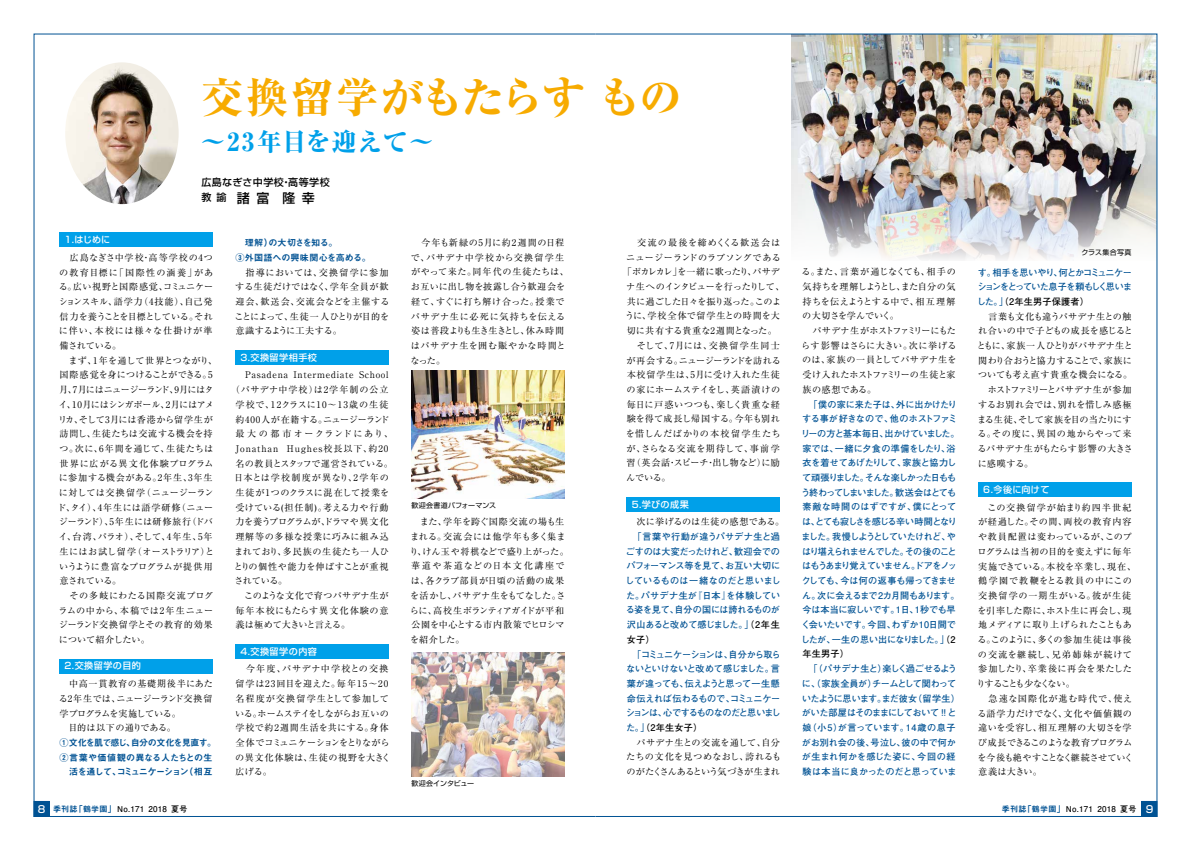
<style>
.page{position:relative;width:1191px;height:842px;background:#fff}
.page>*{position:absolute;margin:0;border:0;box-sizing:border-box;transform-origin:0 0}
.t1{font:800 42px "Ryumin Pro";letter-spacing:.025em;color:#f7ab00}
.t2{font:800 25px "Ryumin Pro";letter-spacing:.035em;color:#00a0e9}
.t3{font:500 13px "Shin Go Pro";color:#000}
.t4{font:500 10px "Shin Go Pro";letter-spacing:.05em;color:#000}
.t5{font:9.1px/14.7px "Ryumin Pro";letter-spacing:.03em;color:#000}
.t6{font:700 9.1px/14.7px "Futo Go B101 Pr 6 N";letter-spacing:-.04em;color:#005293}
.t7{font:9.1px/14.7px "Ryumin Pro";letter-spacing:.005em;color:#000}
.t8{font:9.1px/14.7px "Ryumin Pro";letter-spacing:.05em;color:#000}
.t9{font:9.1px/14.7px "Ryumin Pro";letter-spacing:.06em;color:#000}
.t10{font:700 9.1px/14.7px "Futo Go B101 Pr 6 N";letter-spacing:-.02em;color:#005293;text-align:center}
.t11{font:700 9.1px/14.7px "Futo Go B101 Pr 6 N";letter-spacing:-.015em;color:#005293}
.t12{font:9.1px/14.7px "Ryumin Pro";color:#000}
.t13{font:9.1px/14.7px "Ryumin Pro";letter-spacing:.01em;color:#000}
.t14{font:9.1px "Ryumin Pro";letter-spacing:.055em;color:#000}
.t15{font:500 9.1px "Shin Go Pro";letter-spacing:.05em;color:#fff}
.t16{font:9.1px "Ryumin Pro";letter-spacing:.095em;color:#000}
.t17{font:9.1px "Ryumin Pro";letter-spacing:.105em;color:#000}
.t18{font:9.1px/14.7px "Midashi Go Pr 6 N MB31";color:#005293}
.t19{font:9.1px "Ryumin Pro";letter-spacing:.07em;color:#000}
.t20{font:9.1px "Midashi Go Pr 6 N MB31";letter-spacing:-.085em;color:#005293}
.t21{font:9.1px "Ryumin Pro";letter-spacing:-.02em;color:#000}
.t22{font:9.1px "Ryumin Pro";letter-spacing:-.035em;color:#000}
.t23{font:9.1px "Ryumin Pro";letter-spacing:-.045em;color:#000}
.t24{font:9.1px "Midashi Go Pr 6 N MB31";letter-spacing:-.105em;color:#005293}
.t25{font:9.1px "Ryumin Pro";letter-spacing:-.03em;color:#000}
.t26{font:9.1px "Ryumin Pro";letter-spacing:-.06em;color:#000}
.t27{font:9.1px "Ryumin Pro";letter-spacing:-.025em;color:#000}
.t28{font:9.1px "Ryumin Pro";letter-spacing:.08em;color:#000}
.t29{font:9.1px "Midashi Go Pr 6 N MB31";letter-spacing:.03em;color:#005293}
.t30{font:9.1px "Ryumin Pro";letter-spacing:.13em;color:#000}
.t31{font:9.1px "Ryumin Pro";letter-spacing:.115em;color:#000}
.t32{font:9.1px "Ryumin Pro";letter-spacing:.2em;color:#000}
.t33{font:9.1px "Ryumin Pro";letter-spacing:-.015em;color:#000}
.t34{font:700 8px "Futo Go B101 Pr 6 N";letter-spacing:.03em;color:#000}
.t35{font:7px "Shin Go Pro";letter-spacing:.04em;color:#000}
.t36{font:7px "Shin Go Pro";letter-spacing:-.015em;color:#000}
.t37{font:7px "Shin Go Pro";letter-spacing:.02em;color:#000}
.s1{font-size:10px}
.s2{color:#000}
.s3{font-family:"Shin Go Pro";font-weight:500;font-size:10px;color:#fff}
.s4{font-family:"Midashi Go Pr 6 N MB31";font-weight:400;color:#005293}
</style>
<div class="page">
<img style="left:791px;top:36px;width:364px;height:142px">
<div style="left:235px;top:350px;width:153px;height:15px;background:#00a0e9"></div>
<div style="left:626px;top:497px;width:154px;height:14px;background:#00a0e9"></div>
<div style="left:978px;top:483px;width:153px;height:14px;background:#00a0e9"></div>
<img style="left:791px;top:178px;width:364px;height:82px">
<div style="left:60px;top:659px;width:153px;height:14px;background:#00a0e9"></div>
<div style="left:235px;top:644px;width:153px;height:14px;background:#00a0e9"></div>
<div style="left:60px;top:232px;width:153px;height:15px;background:#00a0e9"></div>
<div style="left:34px;top:801px;width:15px;height:15px;background:#005293"></div>
<div style="left:1142px;top:801px;width:15px;height:15px;background:#005293"></div>
<div style="left:1141px;top:801px;width:16px;height:16px;border:1px solid #005293"></div>
<img style="left:65px;top:62px;width:114px;height:142px">
<img style="left:411px;top:371px;width:153px;height:127px">
<img style="left:411px;top:652px;width:153px;height:125px">
<h1 class="t1" style="left:201px;top:64px;width:482px">交換留学がもたらすもの</h1>
<h2 class="t2" style="left:201px;top:122px;width:235px">～23年目を迎えて～</h2>
<p class="t4" style="left:201px;top:174px;width:130px">広島なぎさ中学校・高等学校</p>
<h3 class="t3" style="left:201px;top:187px;width:115px"><span class="s1">教諭</span> 諸富　隆幸</h3>
<p class="t15" style="left:65px;top:232px;width:47px">1.はじめに</p>
<p class="t5" style="left:57px;top:249px;width:162px;text-indent:13px">広島なぎさ中学校・高等学校の4つの教育目標に「国際性の涵養」がある。広い視野と国際感覚、コミュニケーションスキル、語学力（4技能）、自己発信力を養うことを目標としている。それに伴い、本校には様々な仕掛けが準備されている。<br>　まず、1年を通して世界とつながり、国際感覚を身につけることができる。5月、7月にはニュージーランド、9月にはタイ、10月にはシンガポール、2月にはアメリカ、そして3月には香港から留学生が訪問し、生徒たちは交流する機会を持つ。次に、6年間を通じて、生徒たちは世界に広がる異文化体験プログラムに参加する機会がある。2年生、3年生に対しては交換留学（ニュージーランド、タイ）、4年生には語学研修（ニュージーランド）、5年生には研修旅行（ドバイ、台湾、パラオ）、そして、4年生、5年生にはお試し留学（オーストラリア）というように豊富なプログラムが提供用意されている。<br>　その多岐にわたる国際交流プログラムの中から、本稿では2年生ニュージーランド交換留学とその教育的効果について紹介したい。</p>
<p class="t15" style="left:65px;top:658px;width:78px">2．交換留学の目的</p>
<p class="t12" style="left:59px;top:676px;width:156px">　中高一貫教育の基礎期後半にあたる2年生では、ニュージーランド交換留学プログラムを実施している。<br>　目的は以下の通りである。</p>
<p class="t20" style="left:60px;top:735px;width:158px">①文化を肌で感じ、自分の文化を見直す。</p>
<p class="t29" style="left:60px;top:750px;width:155px">②言葉や価値観の異なる人たちとの生</p>
<p class="t24" style="left:69px;top:764px;width:145px">活を通して、コミュニケーション（相互</p>
<p class="t18" style="left:235px;top:235px;width:137px;text-indent:10px">理解）の大切さを知る。<br>③外国語への興味関心を高める。</p>
<p class="t5" style="left:234px;top:264px;width:157px;text-align:justify">　指導においては、交換留学に参加する生徒だけではなく、学年全員が歓迎会、歓送会、交流会などを主催することによって、生徒一人ひとりが目的を意識するように工夫する。</p>
<p class="t15" style="left:240px;top:350px;width:78px">3．交換留学相手校</p>
<p class="t19" style="left:245px;top:368px;width:145px">Pasadena Intermediate School</p>
<p class="t28" style="left:231px;top:383px;width:159px">（パサデナ中学校）は2学年制の公立</p>
<p class="t16" style="left:235px;top:397px;width:155px">学校で、12クラスに10～13歳の生徒</p>
<p class="t5" style="left:235px;top:411px;width:155px">約400人が在籍する。ニュージーランド</p>
<p class="t32" style="left:235px;top:427px;width:159px">最大の都市オークランドにあり、</p>
<p class="t16" style="left:235px;top:441px;width:155px">Jonathan Hughes校長以下、約20</p>
<p class="t22" style="left:235px;top:456px;width:159px">名の教員とスタッフで運営されている。</p>
<p class="t17" style="left:234px;top:471px;width:156px">日本とは学校制度が異なり、2学年の</p>
<p class="t5" style="left:235px;top:485px;width:155px">生徒が1つのクラスに混在して授業を</p>
<p class="t5" style="left:235px;top:499px;width:155px">受けている(担任制)。考える力や行動</p>
<p class="t23" style="left:235px;top:515px;width:155px">力を養うプログラムが、ドラマや異文化</p>
<p class="t14" style="left:235px;top:530px;width:155px">理解等の多様な授業に巧みに組み込</p>
<p class="t8" style="left:234px;top:543px;width:156px">まれており、多民族の生徒たち一人ひ</p>
<p class="t14" style="left:234px;top:559px;width:156px">とりの個性や能力を伸ばすことが重視</p>
<p class="t5" style="left:234px;top:573px;width:55px">されている。</p>
<p class="t5" style="left:235px;top:587px;width:155px">　このような文化で育つパサデナ生が</p>
<p class="t17" style="left:235px;top:603px;width:155px">毎年本校にもたらす異文化体験の意</p>
<p class="t33" style="left:235px;top:618px;width:116px">義は極めて大きいと言える。</p>
<p class="t15" style="left:240px;top:644px;width:78px">4．交換留学の内容</p>
<p class="t8" style="left:235px;top:661px;width:157px">　今年度、パサデナ中学校との交換留学は23回目を迎えた。毎年15～20名程度が交換留学生として参加している。ホームステイをしながらお互いの学校で約2週間生活を共にする。身体全体でコミュニケーションをとりながらの異文化体験は、生徒の視野を大きく広げる。</p>
<p class="t9" style="left:410px;top:235px;width:160px">　今年も新緑の5月に約2週間の日程で、パサデナ中学校から交換留学生がやって来た。同年代の生徒たちは、お互いに出し物を披露し合う歓迎会を経て、すぐに打ち解け合った。授業でパサデナ生に必死に気持ちを伝える姿は普段よりも生き生きとし、休み時間はパサデナ生を囲む賑やかな時間となった。</p>
<p class="t35" style="left:411px;top:499px;width:86px">歓迎会書道パフォーマンス</p>
<p class="t5" style="left:409px;top:514px;width:161px">　また、学年を跨ぐ国際交流の場も生まれる。交流会には他学年も多く集まり、けん玉や将棋などで盛り上がった。華道や茶道などの日本文化講座では、各クラブ部員が日頃の活動の成果を活かし、パサデナ生をもてなした。さらに、高校生ボランティアガイドが平和公園を中心とする市内散策でヒロシマを紹介した。</p>
<p class="t36" style="left:411px;top:778px;width:64px">歓迎会インタビュー</p>
<p class="t31" style="left:626px;top:235px;width:155px">　交流の最後を締めくくる歓送会は</p>
<p class="t5" style="left:626px;top:249px;width:156px">ニュージーランドのラブソングである</p>
<p class="t21" style="left:623px;top:265px;width:159px">「ポカレカレ」を一緒に歌ったり、パサデ</p>
<p class="t25" style="left:626px;top:279px;width:160px">ナ生へのインタビューを行ったりして、</p>
<p class="t26" style="left:626px;top:294px;width:156px">共に過ごした日々を振り返った。このよ</p>
<p class="t8" style="left:625px;top:308px;width:156px">うに、学校全体で留学生との時間を大</p>
<p class="t7" style="left:626px;top:323px;width:152px">切に共有する貴重な2週間となった。</p>
<p class="t30" style="left:626px;top:338px;width:155px">　そして、7月には、交換留学生同士</p>
<p class="t27" style="left:626px;top:353px;width:156px">が再会する。ニュージーランドを訪れる</p>
<p class="t5" style="left:626px;top:367px;width:155px">本校留学生は、5月に受け入れた生徒</p>
<p class="t5" style="left:626px;top:382px;width:155px">の家にホームステイをし、英語漬けの</p>
<p class="t14" style="left:626px;top:397px;width:155px">毎日に戸惑いつつも、楽しく貴重な経</p>
<p class="t5" style="left:626px;top:411px;width:155px">験を得て成長し帰国する。今年も別れ</p>
<p class="t9" style="left:626px;top:426px;width:156px">を惜しんだばかりの本校留学生たち</p>
<p class="t5" style="left:626px;top:440px;width:155px">が、さらなる交流を期待して、事前学</p>
<p class="t12" style="left:626px;top:455px;width:155px">習（英会話・スピーチ・出し物など）に励</p>
<p class="t5" style="left:626px;top:470px;width:46px">んでいる。</p>
<p class="t15" style="left:631px;top:497px;width:59px">5．学びの成果</p>
<p class="t5" style="left:626px;top:514px;width:159px">　次に挙げるのは生徒の感想である。</p>
<p class="t11" style="left:625px;top:529px;width:157px;text-indent:7px">「言葉や行動が違うパサデナ生と過ごすのは大変だったけれど、歓迎会でのパフォーマンス等を見て、お互い大切にしているものは一緒なのだと思いました。パサデナ生が『日本』を体験している姿を見て、自分の国には誇れるものが沢山あると改めて感じました。」<span class="s2">（2年生女子）</span></p>
<p class="t6" style="left:626px;top:646px;width:156px">　「コミュニケーションは、自分から取らないといけないと改めて感じました。言葉が違っても、伝えようと思って一生懸命伝えれば伝わるもので、コミュニケーションは、心でするものなのだと思いました。」<span class="s2">（2年生女子）</span></p>
<p class="t13" style="left:626px;top:734px;width:156px">　パサデナ生との交流を通して、自分たちの文化を見つめなおし、誇れるものがたくさんあるという気づきが生まれ</p>
<p class="t7" style="left:801px;top:264px;width:157px">る。また、言葉が通じなくても、相手の気持ちを理解しようとし、また自分の気持ちを伝えようとする中で、相互理解の大切さを学んでいく。<br>　パサデナ生がホストファミリーにもたらす影響はさらに大きい。次に挙げるのは、家族の一員としてパサデナ生を受け入れたホストファミリーの生徒と家族の感想である。</p>
<p class="t6" style="left:801px;top:396px;width:160px;text-indent:7px">「僕の家に来た子は、外に出かけたりする事が好きなので、他のホストファミリーの方と基本毎日、出かけていました。家では、一緒に夕食の準備をしたり、浴衣を着せてあげたりして、家族と協力して頑張りました。そんな楽しかった日ももう終わってしまいました。歓送会はとても素敵な時間のはずですが、僕にとっては、とても寂しさを感じる辛い時間となりました。我慢しようとしていたけれど、やはり堪えられませんでした。その後のことはもうあまり覚えていません。ドアをノックしても、今は何の返事も帰ってきません。次に会えるまで2カ月間もあります。今は本当に寂しいです。1日、1秒でも早く会いたいです。今回、わずか10日間でしたが、一生の思い出になりました。」<span class="s2">（2年生男子）</span></p>
<p class="t10" style="left:802px;top:661px;width:160px">「（パサデナ生と）楽しく過ごせるように、（家族全員が）チームとして関わっていたように思います。まだ彼女（留学生）がいた部屋はそのままにしておいて‼と娘（小5）が言っています。14歳の息子がお別れ会の後、号泣し、彼の中で何かが生まれ何かを感じた姿に、今回の経験は本当に良かったのだと思っていま</p>
<p class="t37" style="left:1081px;top:246px;width:51px">クラス集合写真</p>
<p class="t6" style="left:977px;top:264px;width:157px;text-align:justify">す。相手を思いやり、何とかコミュニケーションをとっていた息子を頼もしく思いました。」<span class="s2">（2年生男子保護者）</span></p>
<p class="t7" style="left:977px;top:308px;width:157px">　言葉も文化も違うパサデナ生との触れ合いの中で子どもの成長を感じるとともに、家族一人ひとりがパサデナ生と関わり合おうと協力することで、家族についても考え直す貴重な機会になる。　ホストファミリーとパサデナ生が参加するお別れ会では、別れを惜しみ感極まる生徒、そして家族を目の当たりにする。その度に、異国の地からやって来るパサデナ生がもたらす影響の大きさに感嘆する。</p>
<p class="t15" style="left:983px;top:482px;width:68px">6．今後に向けて</p>
<p class="t5" style="left:976px;top:499px;width:161px">　この交換留学が始まり約四半世紀が経過した。その間、両校の教育内容や教員配置は変わっているが、このプログラムは当初の目的を変えずに毎年実施できている。本校を卒業し、現在、鶴学園で教鞭をとる教員の中にこの交換留学の一期生がいる。彼が生徒を引率した際に、ホスト生に再会し、現地メディアに取り上げられたこともある。このように、多くの参加生徒は事後の交流を継続し、兄弟姉妹が続けて参加したり、卒業後に再会を果たしたりすることも少なくない。<br>　急速な国際化が進む時代で、使える語学力だけでなく、文化や価値観の違いを受容し、相互理解の大切さを学び成長できるこのような教育プログラムを今後も絶やすことなく継続させていく意義は大きい。</p>
<p class="t34" style="left:38px;top:803px;width:151px"><span class="s3">8</span> <span class="s4">季刊誌「鶴学園」</span>No.171 2018 夏号</p>
<p class="t34" style="left:1002px;top:803px;width:153px"><span class="s4">季刊誌「鶴学園」</span>No.171 2018 夏号 <span class="s3">9</span></p>
</div>
